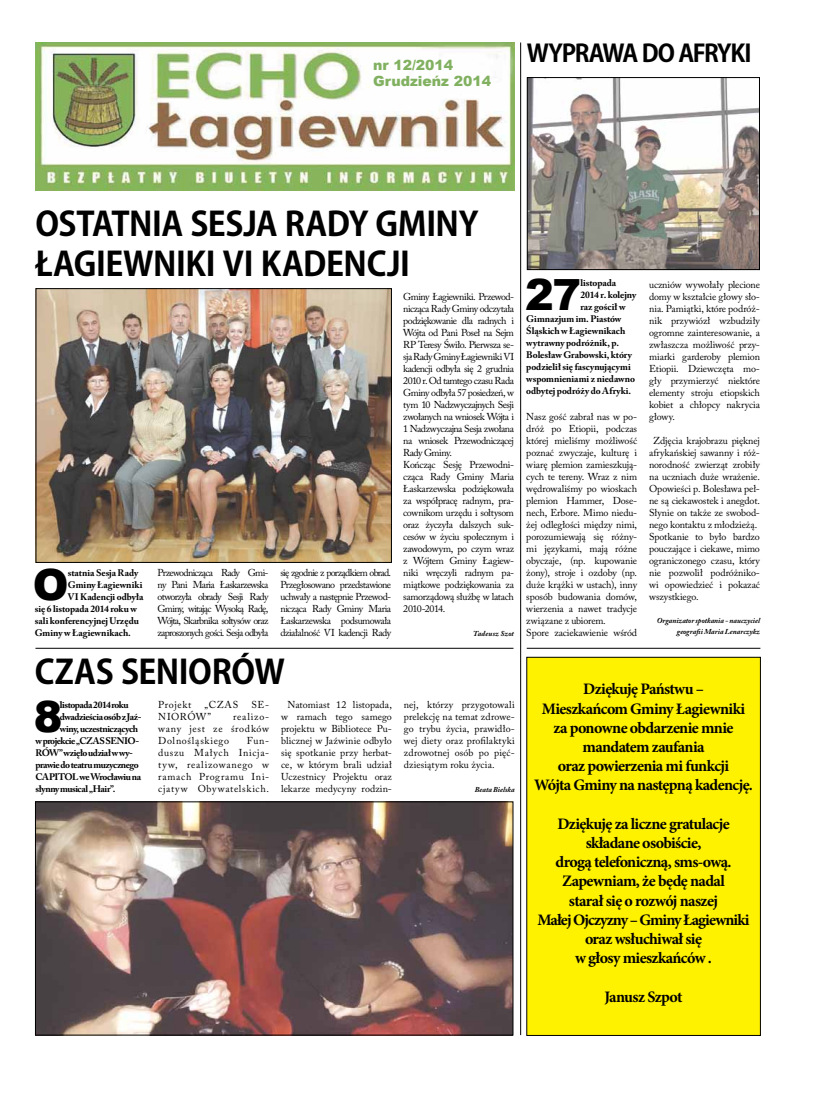
<style>
.page{position:relative;width:820px;height:1106px;background:#fff}
.page>*{position:absolute;margin:0;border:0;box-sizing:border-box;transform-origin:0 0}
.t1{font:900 43px "Arial";color:#000}
.t2{font:700 33px/39.6px "Koz Go Pr 6 N";letter-spacing:-.015em;color:#000}
.t3{font:700 24px "Koz Go Pr 6 N";letter-spacing:-.055em;color:#000}
.t4{font:700 16px/19.2px "Minion Pro";letter-spacing:-.04em;color:#000;text-align:center}
.t5{font:900 14px/16.8px "Arial";color:#81b160}
.t6{font:10px/12px "Adobe Caslon Pro";letter-spacing:-.02em;color:#000;text-align:justify}
.t7{font:10px/12px "Adobe Caslon Pro";letter-spacing:-.04em;color:#000}
.t8{font:10px "Adobe Caslon Pro";letter-spacing:.06em;color:#000}
.t9{font:700 9.5px "Adobe Caslon Pro";letter-spacing:-.01em;color:#000}
.t10{font:700 9.5px "Adobe Caslon Pro";letter-spacing:-.05em;color:#000}
.t11{font:700 9.5px "Adobe Caslon Pro";letter-spacing:-.045em;color:#000}
.t12{font:700 9.5px "Adobe Caslon Pro";letter-spacing:-.04em;color:#000}
.t13{font:italic 700 7.5px/11px "Adobe Caslon Pro";color:#000;text-align:right}
.t14{font:italic 700 7.5px "Adobe Caslon Pro";letter-spacing:.02em;color:#000}
</style>
<div class="page">
<img style="left:35px;top:43px;width:479px;height:148px">
<div style="left:526px;top:657px;width:234px;height:378px;background:#fff200"></div>
<img style="left:37px;top:290px;width:353px;height:271px">
<div style="left:35px;top:288px;width:357px;height:275px;border:1px solid #000"></div>
<hr style="left:520px;top:43px;width:1px;height:992px;background:#000">
<img style="left:528px;top:79px;width:229px;height:189px">
<div style="left:526px;top:77px;width:233px;height:193px;border:1px solid #000"></div>
<img style="left:37px;top:803px;width:474px;height:230px">
<div style="left:35px;top:801px;width:478px;height:234px;border:1px solid #000"></div>
<hr style="left:35px;top:647px;width:478px;height:1px;background:#000">
<hr style="left:526px;top:647px;width:234px;height:1px;background:#000">
<h3 class="t5" style="left:373px;top:56px;width:119px">nr 12/2014<br>Grudzieńz 2014</h3>
<h3 class="t3" style="left:526px;top:39px;width:226px">WYPRAWA DO AFRYKI</h3>
<h2 class="t2" style="left:35px;top:205px;width:444px">OSTATNIA SESJA RADY GMINY<br>ŁAGIEWNIKI VI KADENCJI</h2>
<h1 class="t1" style="left:33px;top:553px;width:37px">O</h1>
<p class="t9" style="left:68px;top:567px;width:72px">statnia Sesja Rady</p>
<p class="t9" style="left:68px;top:579px;width:76px">Gminy Łagiewniki</p>
<p class="t9" style="left:68px;top:591px;width:77px">VI Kadencji odbyła</p>
<p class="t9" style="left:35px;top:603px;width:104px">się 6 listopada 2014 roku w</p>
<p class="t9" style="left:35px;top:615px;width:106px">sali konferencyjnej Urzędu</p>
<p class="t9" style="left:35px;top:627px;width:98px">Gminy w Łagiewnikach.</p>
<p class="t6" style="left:157px;top:567px;width:112px">Przewodnicząca Rady Gmi&shy;ny Pani Maria Łaskarzewska otworzyła obrady Sesji Rady Gminy, witając Wysoką Radę, Wójta, Skarbnika sołtysów oraz zaproszonych gości. Sesja odbyła</p>
<p class="t6" style="left:280px;top:567px;width:112px">się zgodnie z porządkiem obrad.<br>Przegłosowano przedstawione uchwały a następnie Przewod&shy;nicząca Rady Gminy Maria Łaskarzewska podsumowała działalność VI kadencji Rady</p>
<h2 class="t2" style="left:35px;top:652px;width:251px">CZAS SENIORÓW</h2>
<p class="t7" style="left:403px;top:291px;width:112px">Gminy Łagiewniki. Przewod&shy;nicząca Rady Gminy odczytała podziękowanie dla radnych i<br>Wójta od Pani Poseł na Sejm<br>RP Teresy Świło. Pierwsza se&shy;sja Rady Gminy Łagiewniki VI kadencji odbyła się 2 grudnia<br>2010 r. Od tamtego czasu Rada<br>Gminy odbyła 57 posiedzeń, w tym 10 Nadzwyczajnych Sesji zwołanych na wniosek Wójta i<br>1 Nadzwyczajna Sesja zwołana na wniosek Przewodniczącej<br>Rady Gminy.<br>Kończąc Sesję Przewodni&shy;cząca Rady Gminy Maria<br>Łaskarzewska podziękowała za współpracę radnym, pra&shy;cownikom urzędu i sołtysom oraz życzyła dalszych suk&shy;cesów w życiu społecznym i zawodowym, po czym wraz z Wójtem Gminy Łagiew&shy;niki wręczyli radnym pa&shy;miątkowe podziękowania za samorządową służbę w latach<br>2010-2014.</p>
<p class="t14" style="left:473px;top:629px;width:42px">Tadeusz Szot</p>
<h1 class="t1" style="left:34px;top:685px;width:30px">8</h1>
<p class="t10" style="left:60px;top:699px;width:70px">listopada 2014 roku</p>
<p class="t11" style="left:60px;top:711px;width:83px">dwadzieścia osób z Jaź-</p>
<p class="t12" style="left:60px;top:723px;width:80px">winy, uczestniczących</p>
<p class="t10" style="left:35px;top:735px;width:105px">w projekcie „CZAS SENIO-</p>
<p class="t11" style="left:35px;top:747px;width:99px">RÓW” wzięło udział w wy-</p>
<p class="t10" style="left:35px;top:759px;width:105px">prawie do teatru muzycznego</p>
<p class="t10" style="left:35px;top:771px;width:107px">CAPITOL we Wrocławiu na</p>
<p class="t11" style="left:35px;top:783px;width:82px">słynny musical „Hair”.</p>
<p class="t8" style="left:158px;top:699px;width:35px">Projekt</p>
<p class="t6" style="left:204px;top:699px;width:35px">„CZAS</p>
<p class="t6" style="left:251px;top:699px;width:19px">SE-</p>
<p class="t6" style="left:158px;top:711px;width:54px">NIORÓW”</p>
<p class="t6" style="left:158px;top:711px;width:112px;text-indent:75px">realizo&shy;wany jest ze środków Dolnośląskiego</p>
<p class="t6" style="left:158px;top:735px;width:112px;text-indent:89px">Fun&shy;duszu Małych Inicja&shy;tyw, realizowanego w ramach Programu Ini&shy;cjatyw Obywatelskich.</p>
<p class="t6" style="left:281px;top:699px;width:112px;text-indent:6px">Natomiast 12 listopada, w ramach tego samego projektu w Bibliotece Pu&shy;blicznej w Jaźwinie odbyło się spotkanie przy herbat&shy;ce, w którym brali udział Uczestnicy Projektu oraz lekarze medycyny rodzin-</p>
<p class="t6" style="left:404px;top:699px;width:112px">nej, którzy przygotowali prelekcję na temat zdrowe&shy;go trybu życia, prawidło&shy;wej diety oraz profilaktyki zdrowotnej osób po pięć&shy;dziesiątym roku życia.</p>
<p class="t13" style="left:474px;top:784px;width:41px">Beata Bielska</p>
<h1 class="t1" style="left:525px;top:263px;width:58px">27</h1>
<p class="t9" style="left:580px;top:277px;width:37px">listopada</p>
<p class="t9" style="left:580px;top:289px;width:57px">2014 r. kolejny</p>
<p class="t9" style="left:580px;top:301px;width:47px">raz gościł w</p>
<p class="t9" style="left:526px;top:313px;width:97px">Gimnazjum im. Piastów</p>
<p class="t9" style="left:526px;top:325px;width:100px">Śląskich w Łagiewnikach</p>
<p class="t9" style="left:526px;top:337px;width:94px">wytrawny podróżnik, p.</p>
<p class="t9" style="left:526px;top:349px;width:107px">Bolesław Grabowski, który</p>
<p class="t9" style="left:526px;top:361px;width:106px">podzielił się fascynującymi</p>
<p class="t9" style="left:526px;top:373px;width:110px">wspomnieniami z niedawno</p>
<p class="t9" style="left:526px;top:385px;width:106px">odbytej podróży do Afryki.</p>
<p class="t6" style="left:526px;top:411px;width:112px;text-align:left">Nasz gość zabrał nas w po&shy;dróż po Etiopii, podczas której mieliśmy możliwość poznać zwyczaje, kulturę i wiarę plemion zamieszkują&shy;cych te tereny. Wraz z nim wędrowaliśmy po wioskach plemion Hammer, Dose&shy;nech, Erbore. Mimo niedu&shy;żej odległości między nimi, porozumiewają się różny&shy;mi językami, mają różne obyczaje, (np. kupowanie żony), stroje i ozdoby (np. duże krążki w ustach), inny sposób budowania domów, wierzenia a nawet tradycje związane z ubiorem.<br>Spore zaciekawienie wśród</p>
<p class="t6" style="left:649px;top:279px;width:112px">uczniów wywołały plecione domy w kształcie głowy sło&shy;nia. Pamiątki, które podróż&shy;nik przywiózł wzbudziły ogromne zainteresowanie, a zwłaszcza możliwość przy&shy;miarki garderoby plemion Etiopii. Dziewczęta mo&shy;gły przymierzyć niektóre elementy stroju etiopskich kobiet a chłopcy nakrycia głowy.</p>
<p class="t6" style="left:649px;top:435px;width:112px;text-align:left;text-indent:4px">Zdjęcia krajobrazu pięknej afrykańskiej sawanny i róż&shy;norodność zwierząt zrobiły na uczniach duże wrażenie.<br>Opowieści p. Bolesława peł&shy;ne są ciekawostek i anegdot.<br>Słynie on także ze swobod&shy;nego kontaktu z młodzieżą.<br>Spotkanie to było bardzo pouczające i ciekawe, mimo ograniczonego czasu, który nie pozwolił podróżniko&shy;wi opowiedzieć i pokazać wszystkiego.</p>
<p class="t13" style="left:656px;top:615px;width:105px">Organizator spotkania - nauczyciel geografii Maria Lenarczykz</p>
<h3 class="t4" style="left:534px;top:679px;width:220px">Dziękuję Państwu –<br>Mieszkańcom Gminy Łagiewniki za ponowne obdarzenie mnie mandatem zaufania<br>oraz powierzenia mi funkcji<br>Wójta Gminy na następną kadencję.</h3>
<h3 class="t4" style="left:537px;top:813px;width:214px">Dziękuję za liczne gratulacje składane osobiście,<br>drogą telefoniczną, sms-ową.<br>Zapewniam, że będę nadal<br>starał się o rozwój naszej<br>Małej Ojczyzny – Gminy Łagiewniki oraz wsłuchiwał się<br>w głosy mieszkańców .</h3>
<h3 class="t4" style="left:604px;top:986px;width:80px">Janusz Szpot</h3>
</div>
